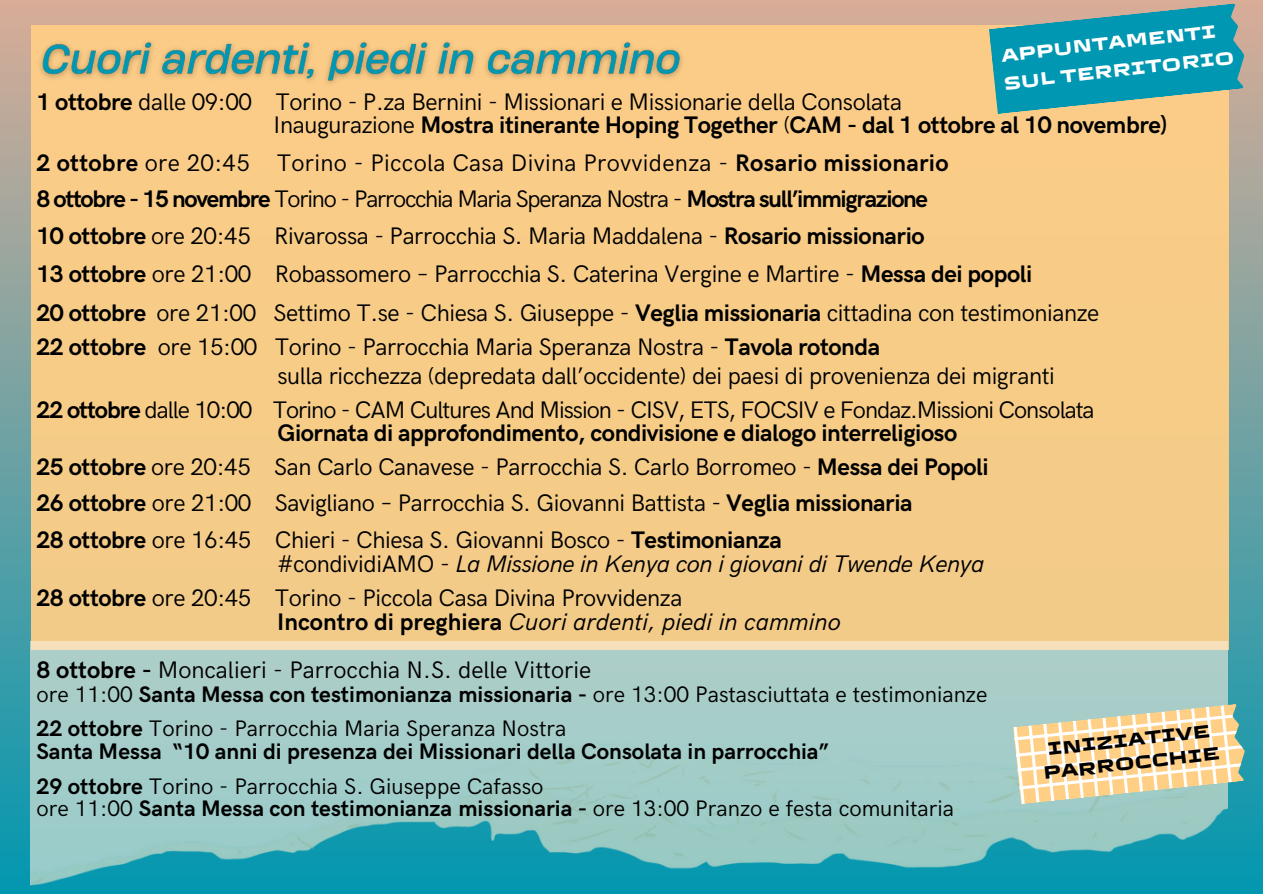
<style>
.page{position:relative;width:1263px;height:894px;background:#fff}
.page>*{position:absolute;margin:0;border:0;box-sizing:border-box;transform-origin:0 0}
.t1{font:24px "HK Grotesk";letter-spacing:-.015em;color:#000}
.t2{font:700 24px "HK Grotesk";letter-spacing:-.015em;color:#000}
.t3{font:italic 24px "HK Grotesk";letter-spacing:-.015em;color:#000}
.t4{font:24px "HK Grotesk";letter-spacing:-.04em;color:#000}
.t5{font:700 24px "HK Grotesk";letter-spacing:-.05em;color:#000}
.t6{font:24px "HK Grotesk";letter-spacing:.01em;color:#000}
.t7{font:22.5px "HK Grotesk";color:#000}
.t8{font:700 22.5px "HK Grotesk";color:#000}
.t9{font:700 18px "TT Autonomous";color:#fff}
.t10{font:700 18px "TT Autonomous";color:#000001}
.s1{font-weight:700}
.s2{font-weight:400}
.s3{font-style:normal}
.s4{font-weight:700;font-style:normal}
</style>
<div class="page">
<div style="left:0;top:0;width:1263px;height:893px;background:linear-gradient(to bottom,#dbad96,#0498af)"></div>
<div style="left:31px;top:26px;width:1197px;height:623px;background:#f7cc87"></div>
<svg style="left:989px;top:3px;width:258px;height:111px;background:#3da0a8"></svg>
<img style="left:30px;top:641px;width:1198px;height:252px">
<svg style="left:1013px;top:703px;width:235px;height:101px"></svg>
<img style="left:40px;top:42px;width:642px;height:42px">
<p class="t9" style="left:1000px;top:42px;width:217px;rotate:-6deg">APPUNTAMENTI</p>
<p class="t9" style="left:1003px;top:70px;width:232px;rotate:-6deg">SUL TERRITORIO</p>
<p class="t1" style="left:36px;top:88px;width:867px"><span class="s1">1 ottobre</span> dalle 09:00 Torino - P.za Bernini - Missionari e Missionarie della Consolata</p>
<p class="t2" style="left:274px;top:112px;width:895px"><span class="s2">Inaugurazione</span> Mostra itinerante Hoping Together <span class="s2">(</span>CAM - dal 1 ottobre al 10 novembre)</p>
<p class="t6" style="left:36px;top:149px;width:914px"><span class="s1">2 ottobre</span> ore 20:45 Torino - Piccola Casa Divina Provvidenza - <span class="s1">Rosario missionario</span></p>
<p class="t5" style="left:36px;top:185px;width:893px">8 ottobre - 15 novembre <span class="s2">Torino - Parrocchia Maria Speranza Nostra -</span> Mostra sull’immigrazione</p>
<p class="t1" style="left:36px;top:222px;width:890px"><span class="s1">10 ottobre</span> ore 20:45 Rivarossa - Parrocchia S. Maria Maddalena - <span class="s1">Rosario missionario</span></p>
<p class="t1" style="left:36px;top:260px;width:997px"><span class="s1">13 ottobre</span> ore 21:00 Robassomero – Parrocchia S. Caterina Vergine e Martire - <span class="s1">Messa dei popoli</span></p>
<p class="t1" style="left:36px;top:299px;width:1064px"><span class="s1">20 ottobre</span> ore 21:00 Settimo T.se - Chiesa S. Giuseppe - <span class="s1">Veglia missionaria</span> cittadina con testimonianze</p>
<p class="t1" style="left:36px;top:334px;width:845px"><span class="s1">22 ottobre</span> ore 15:00 Torino - Parrocchia Maria Speranza Nostra - <span class="s1">Tavola rotonda</span></p>
<p class="t1" style="left:277px;top:362px;width:779px">sulla ricchezza (depredata dall’occidente) dei paesi di provenienza dei migranti</p>
<p class="t4" style="left:36px;top:396px;width:1060px"><span class="s1">22 ottobre</span> dalle 10:00 Torino - CAM Cultures And Mission - CISV, ETS, FOCSIV e Fondaz.Missioni Consolata</p>
<p class="t2" style="left:277px;top:419px;width:681px">Giornata di approfondimento, condivisione e dialogo interreligioso</p>
<p class="t1" style="left:36px;top:453px;width:954px"><span class="s1">25 ottobre</span> ore 20:45 San Carlo Canavese - Parrocchia S. Carlo Borromeo - <span class="s1">Messa dei Popoli</span></p>
<p class="t1" style="left:36px;top:489px;width:878px"><span class="s1">26 ottobre</span> ore 21:00 Savigliano – Parrocchia S. Giovanni Battista - <span class="s1">Veglia missionaria</span></p>
<p class="t1" style="left:36px;top:526px;width:747px"><span class="s1">28 ottobre</span> ore 16:45 Chieri - Chiesa S. Giovanni Bosco - <span class="s1">Testimonianza</span></p>
<p class="t3" style="left:277px;top:550px;width:708px"><span class="s3">#condividiAMO -</span> La Missione in Kenya con i giovani di Twende Kenya</p>
<p class="t1" style="left:36px;top:584px;width:647px"><span class="s1">28 ottobre</span> ore 20:45 Torino - Piccola Casa Divina Provvidenza</p>
<p class="t3" style="left:277px;top:608px;width:565px"><span class="s4">Incontro di preghiera</span> Cuori ardenti, piedi in cammino</p>
<p class="t1" style="left:36px;top:656px;width:556px"><span class="s1">8 ottobre -</span> Moncalieri - Parrocchia N.S. delle Vittorie</p>
<p class="t7" style="left:36px;top:681px;width:953px">ore 11:00 <span class="s1">Santa Messa con testimonianza missionaria -</span> ore 13:00 Pastasciuttata e testimonianze</p>
<p class="t7" style="left:36px;top:716px;width:531px"><span class="s1">22 ottobre</span> Torino - Parrocchia Maria Speranza Nostra</p>
<p class="t8" style="left:36px;top:738px;width:794px">Santa Messa “10 anni di presenza dei Missionari della Consolata in parrocchia”</p>
<p class="t7" style="left:36px;top:773px;width:509px"><span class="s1">29 ottobre</span> Torino - Parrocchia S. Giuseppe Cafasso</p>
<p class="t7" style="left:36px;top:795px;width:919px">ore 11:00 <span class="s1">Santa Messa con testimonianza missionaria -</span> ore 13:00 Pranzo e festa comunitaria</p>
<p class="t10" style="left:1046px;top:735px;width:165px;rotate:-6deg">INIZIATIVE</p>
<p class="t10" style="left:1042px;top:759px;width:179px;rotate:-6deg">PARROCCHIE</p>
</div>
